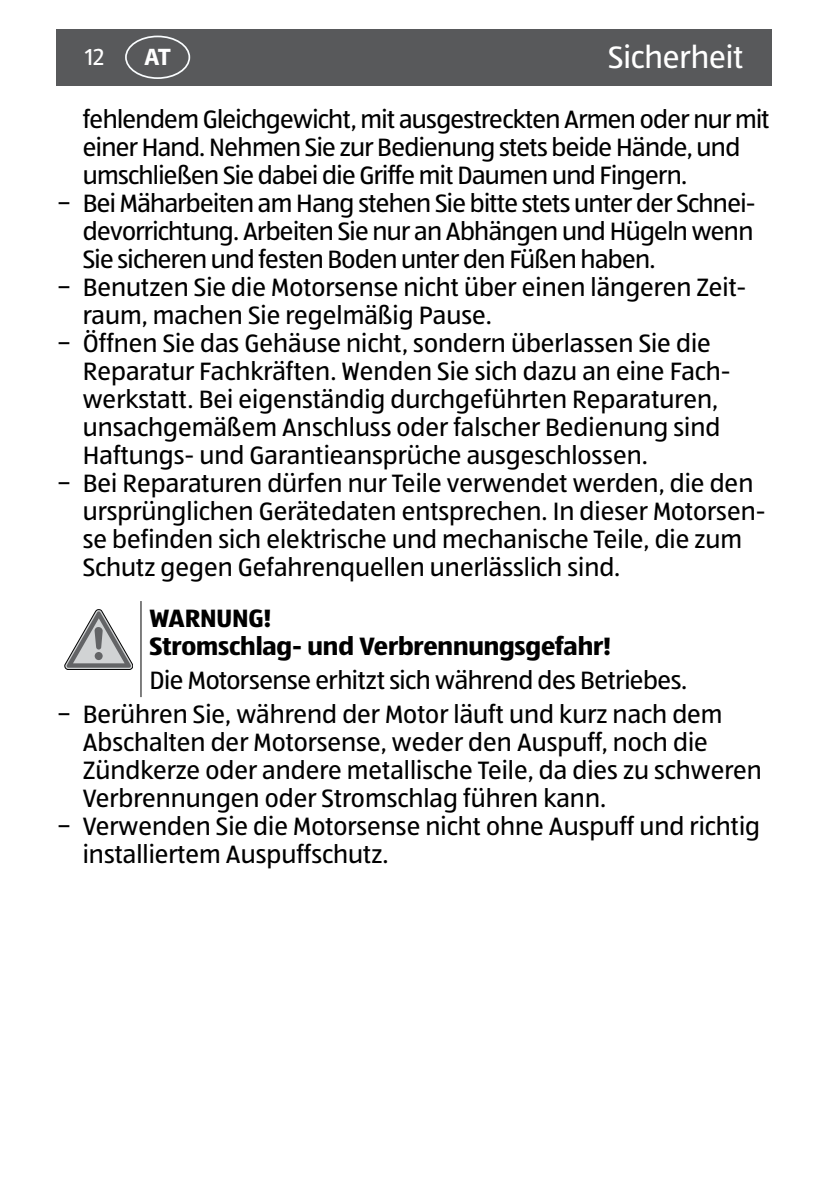
<style>
.page{position:relative;width:840px;height:1191px;background:#fff}
.page>*{position:absolute;margin:0;border:0;box-sizing:border-box;transform-origin:0 0}
.t1{font:32px "ALDISUEDOT";letter-spacing:-.005em;color:#fff}
.t2{font:26px/34.2px "ALDISUEDOT";color:#000}
.t3{font:26px "ALDISUEDOT";letter-spacing:-.025em;color:#000}
.t4{font:700 26px/28px "ALDISUEDOT";letter-spacing:-.005em;color:#000}
.t5{font:24px "ALDISUEDOT";color:#fff}
.t6{font:700 24px "Myriad Pro";color:#fff}
</style>
<div class="page">
<div style="left:57px;top:29px;width:714px;height:56px;background:#58595b"></div>
<div style="left:125px;top:36px;width:65px;height:43px;border:2px solid #fafdff;border-radius:50%"></div>
<hr style="left:140px;top:601px;width:1px;height:96px;background:#000">
<svg style="left:65px;top:609px;width:68px;height:60px"></svg>
<p class="t5" style="left:85px;top:41px;width:21px">12</p>
<p class="t6" style="left:144px;top:42px;width:28px">AT</p>
<p class="t1" style="left:608px;top:36px;width:137px">Sicherheit</p>
<p class="t3" style="left:83px;top:102px;width:688px">fehlendem Gleichgewicht, mit ausgestreckten Armen oder nur mit</p>
<p class="t3" style="left:83px;top:130px;width:658px">einer Hand. Nehmen Sie zur Bedienung stets beide Hände, und</p>
<p class="t3" style="left:83px;top:158px;width:605px">umschließen Sie dabei die Griffe mit Daumen und Fingern.</p>
<p class="t3" style="left:57px;top:186px;width:700px">− Bei Mäharbeiten am Hang stehen Sie bitte stets unter der Schnei-</p>
<p class="t3" style="left:83px;top:214px;width:671px">devorrichtung. Arbeiten Sie nur an Abhängen und Hügeln wenn</p>
<p class="t3" style="left:83px;top:242px;width:574px">Sie sicheren und festen Boden unter den Füßen haben.</p>
<p class="t2" style="left:57px;top:269px;width:690px">− Benutzen Sie die Motorsense nicht über einen längeren Zeit-</p>
<p class="t2" style="left:83px;top:297px;width:410px">raum, machen Sie regelmäßig Pause.</p>
<p class="t2" style="left:57px;top:325px;width:655px">− Öffnen Sie das Gehäuse nicht, sondern überlassen Sie die</p>
<p class="t2" style="left:83px;top:353px;width:649px">Reparatur Fachkräften. Wenden Sie sich dazu an eine Fach-</p>
<p class="t2" style="left:83px;top:381px;width:636px">werkstatt. Bei eigenständig durchgeführten Reparaturen,</p>
<p class="t2" style="left:83px;top:409px;width:638px">unsachgemäßem Anschluss oder falscher Bedienung sind</p>
<p class="t2" style="left:83px;top:437px;width:566px">Haftungs- und Garantieansprüche ausgeschlossen.</p>
<p class="t2" style="left:57px;top:465px;width:697px">− Bei Reparaturen dürfen nur Teile verwendet werden, die den</p>
<p class="t2" style="left:83px;top:493px;width:684px">ursprünglichen Gerätedaten entsprechen. In dieser Motorsen-</p>
<p class="t2" style="left:83px;top:521px;width:660px">se befinden sich elektrische und mechanische Teile, die zum</p>
<p class="t2" style="left:83px;top:549px;width:539px">Schutz gegen Gefahrenquellen unerlässlich sind.</p>
<p class="t4" style="left:149px;top:603px;width:463px">WARNUNG!<br>Stromschlag- und Verbrennungsgefahr!</p>
<p class="t2" style="left:57px;top:662px;width:667px;text-indent:93px">Die Motorsense erhitzt sich während des Betriebes.<br>− Berühren Sie, während der Motor läuft und kurz nach dem</p>
<p class="t2" style="left:83px;top:724px;width:626px">Abschalten der Motorsense, weder den Auspuff, noch die</p>
<p class="t2" style="left:83px;top:752px;width:680px">Zündkerze oder andere metallische Teile, da dies zu schweren</p>
<p class="t2" style="left:83px;top:780px;width:524px">Verbrennungen oder Stromschlag führen kann.</p>
<p class="t2" style="left:57px;top:808px;width:704px">− Verwenden Sie die Motorsense nicht ohne Auspuff und richtig</p>
<p class="t2" style="left:83px;top:836px;width:307px">installiertem Auspuffschutz.</p>
</div>
